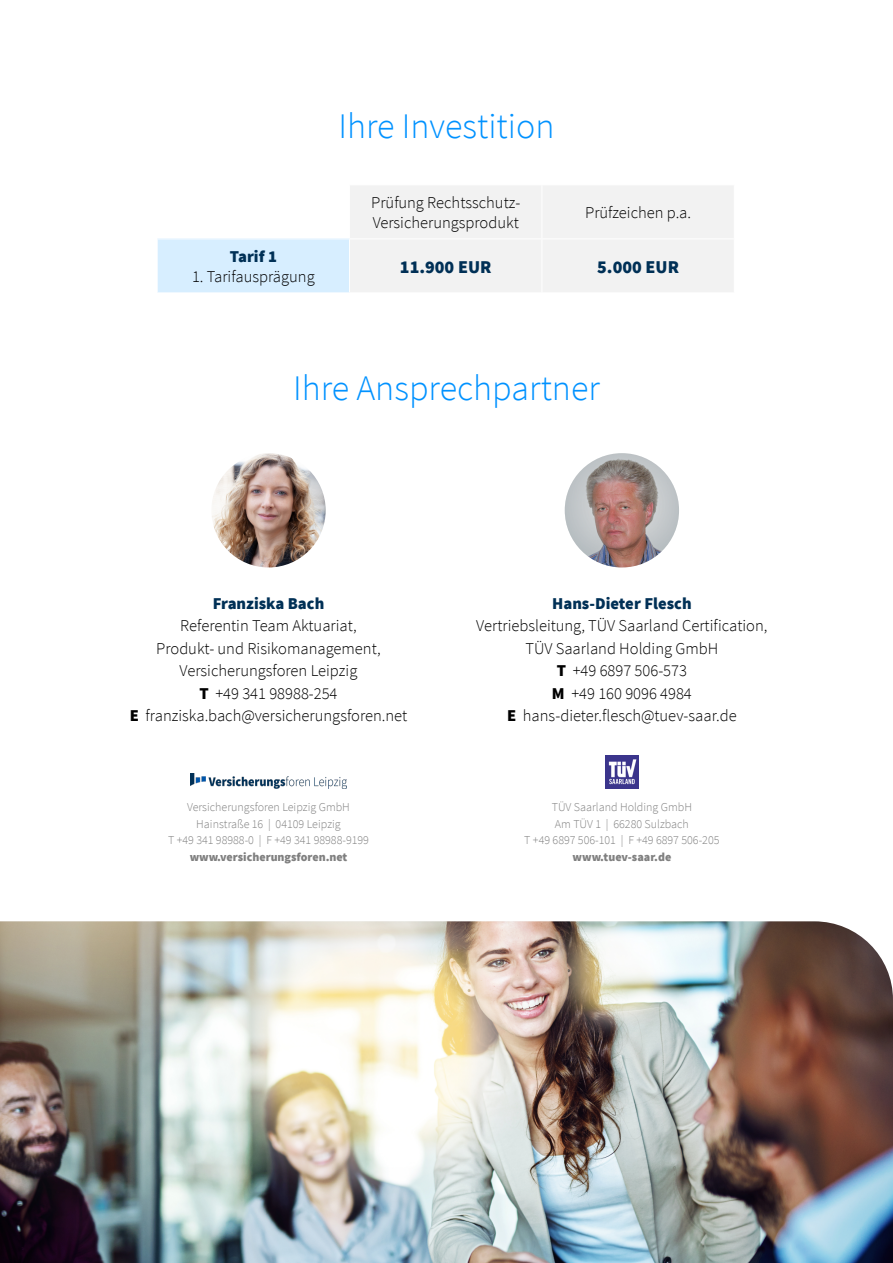
<style>
.page{position:relative;width:893px;height:1263px;background:#fff}
.page>*{position:absolute;margin:0;border:0;box-sizing:border-box;transform-origin:0 0}
.t1{font:300 36px "Source Sans Pro";color:#0192ff}
.t2{font:900 18px "Source Sans Pro";color:#003056}
.t3{font:300 16.5px/22.5px "Source Sans Pro";color:#000;text-align:center}
.t4{font:900 16.5px "Source Sans Pro";color:#003056}
.t5{font:300 12px/16.5px "Source Sans Pro";color:#808080;text-align:center}
.t6{font:900 12px "Source Sans Pro";color:#808080}
.s1{font-weight:900}
</style>
<div class="page">
<img style="left:0;top:921px;width:893px;height:342px">
<div style="left:157px;top:239px;width:193px;height:54px;background:#d7eeff"></div>
<div style="left:350px;top:186px;width:384px;height:106px;background:#f2f2f2"></div>
<hr style="left:542px;top:185px;width:1px;height:53px;background:#fff">
<hr style="left:157px;top:239px;width:1px;height:53px;background:#fff">
<hr style="left:350px;top:238px;width:192px;height:1px;background:#fff">
<hr style="left:349px;top:239px;width:1px;height:53px;background:#fff">
<hr style="left:542px;top:238px;width:193px;height:1px;background:#fff">
<hr style="left:542px;top:239px;width:1px;height:53px;background:#fff">
<hr style="left:157px;top:292px;width:193px;height:1px;background:#fff">
<img style="left:211px;top:453px;width:115px;height:114px;border-radius:57px">
<img style="left:191px;top:774px;width:155px;height:14px">
<img style="left:565px;top:453px;width:114px;height:114px;border-radius:57px">
<img style="left:606px;top:755px;width:32px;height:33px">
<h1 class="t1" style="left:338px;top:104px;width:217px">Ihre Investition</h1>
<p class="t4" style="left:230px;top:246px;width:49px">Tarif 1</p>
<p class="t3" style="left:192px;top:265px;width:124px">1. Tarifausprägung</p>
<p class="t3" style="left:371px;top:193px;width:151px;line-height:19.8px;text-align:left">Prüfung Rechtsschutz-<br>Versicherungsprodukt</p>
<p class="t3" style="left:585px;top:201px;width:108px">Prüfzeichen p.a.</p>
<p class="t2" style="left:400px;top:255px;width:93px">11.900 EUR</p>
<p class="t2" style="left:597px;top:255px;width:83px">5.000 EUR</p>
<h1 class="t1" style="left:293px;top:366px;width:308px">Ihre Ansprechpartner</h1>
<p class="t4" style="left:213px;top:592px;width:113px">Franziska Bach</p>
<p class="t3" style="left:130px;top:614px;width:279px">Referentin Team Aktuariat,<br>Produkt- und Risikomanagement,<br>Versicherungsforen Leipzig<br><span class="s1">T</span> +49 341 98988-254<br><span class="s1">E</span> franziska.bach@versicherungsforen.net</p>
<p class="t5" style="left:168px;top:799px;width:202px">Versicherungsforen Leipzig GmbH<br>Hainstraße 16 | 04109 Leipzig<br>T +49 341 98988-0 | F +49 341 98988-9199</p>
<p class="t6" style="left:190px;top:849px;width:159px">www.versicherungsforen.net</p>
<p class="t4" style="left:552px;top:592px;width:141px">Hans-Dieter Flesch</p>
<p class="t3" style="left:476px;top:614px;width:293px">Vertriebsleitung, TÜV Saarland Certification,<br>TÜV Saarland Holding GmbH<br><span class="s1">T</span> +49 6897 506-573<br><span class="s1">M</span> +49 160 9096 4984<br><span class="s1">E</span> hans-dieter.flesch@tuev-saar.de</p>
<p class="t5" style="left:524px;top:799px;width:197px">TÜV Saarland Holding GmbH<br>Am TÜV 1 | 66280 Sulzbach<br>T +49 6897 506-101 | F +49 6897 506-205</p>
<p class="t6" style="left:572px;top:849px;width:100px">www.tuev-saar.de</p>
</div>
